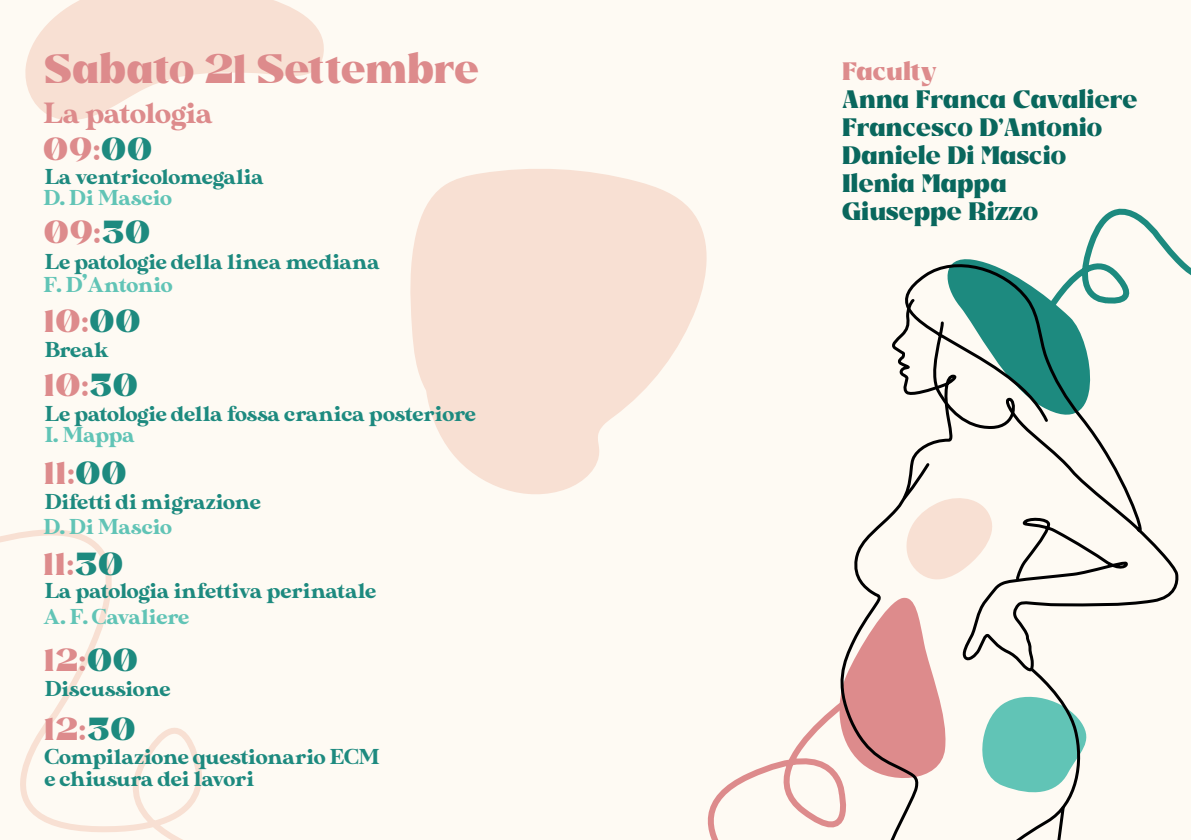
<style>
.page{position:relative;width:1191px;height:840px;background:#fff}
.page>*{position:absolute;margin:0;border:0;box-sizing:border-box;transform-origin:0 0}
.t1{font:43px "Suifak";color:#dd8b8c}
.t2{font:33.4px "Suifak";letter-spacing:.045em;color:#dd8b8c}
.t3{font:29.2px "MADE Sunflower";letter-spacing:-.01em;color:#dd8b8c}
.t4{font:26.4px/28px "Suifak";color:#09675d}
.t5{font:26.4px "Suifak";letter-spacing:-.01em;color:#dd8b8c}
.t6{font:21.6px/21.6px "MADE Sunflower";color:#1d8a7f}
.t7{font:21.6px "MADE Sunflower";color:#61c4b6}
.s1{color:#1d8a7f}
</style>
<div class="page">
<div style="left:0;top:0;width:1191px;height:839px;background:#fefaf3"></div>
<svg style="left:410px;top:169px;width:297px;height:325px;fill:#f8e0d3"></svg>
<svg style="left:25px;top:0;width:299px;height:120px"></svg>
<svg style="left:0;top:529px;width:202px;height:310px"></svg>
<svg style="left:707px;top:707px;width:128px;height:132px"></svg>
<svg style="left:1086px;top:208px;width:105px;height:68px"></svg>
<svg style="left:892px;top:251px;width:255px;height:209px"></svg>
<svg style="left:835px;top:460px;width:344px;height:379px"></svg>
<h1 class="t1" style="left:44px;top:45px;width:436px">Sabato 21 Settembre</h1>
<h3 class="t3" style="left:44px;top:97px;width:171px">La patologia</h3>
<h2 class="t2" style="left:43px;top:131px;width:110px">09:<span class="s1">00</span></h2>
<p class="t6" style="left:45px;top:167px;width:221px">La ventricolomegalia</p>
<p class="t7" style="left:44px;top:186px;width:130px">D. Di Mascio</p>
<h2 class="t2" style="left:44px;top:214px;width:107px">09:<span class="s1">30</span></h2>
<p class="t6" style="left:45px;top:252px;width:337px">Le patologie della linea mediana</p>
<p class="t7" style="left:44px;top:272px;width:130px">F. D’Antonio</p>
<h2 class="t2" style="left:44px;top:303px;width:98px">10:<span class="s1">00</span></h2>
<p class="t6" style="left:45px;top:340px;width:66px">Break</p>
<h2 class="t2" style="left:44px;top:366px;width:95px">10:<span class="s1">30</span></h2>
<p class="t6" style="left:45px;top:404px;width:433px">Le patologie della fossa cranica posteriore</p>
<p class="t7" style="left:45px;top:422px;width:92px">I. Mappa</p>
<h2 class="t2" style="left:44px;top:454px;width:83px">11:<span class="s1">00</span></h2>
<p class="t6" style="left:45px;top:492px;width:217px">Difetti di migrazione</p>
<p class="t7" style="left:44px;top:514px;width:130px">D. Di Mascio</p>
<h2 class="t2" style="left:43px;top:545px;width:81px">11:<span class="s1">30</span></h2>
<p class="t6" style="left:45px;top:581px;width:333px">La patologia infettiva perinatale</p>
<p class="t7" style="left:44px;top:604px;width:147px">A. F. Cavaliere</p>
<h2 class="t2" style="left:44px;top:641px;width:95px">12:<span class="s1">00</span></h2>
<p class="t6" style="left:45px;top:679px;width:127px">Discussione</p>
<h2 class="t2" style="left:44px;top:710px;width:92px">12:<span class="s1">30</span></h2>
<p class="t6" style="left:45px;top:747px;width:336px">Compilazione questionario ECM e chiusura dei lavori</p>
<p class="t5" style="left:842px;top:57px;width:97px">Faculty</p>
<p class="t4" style="left:842px;top:86px;width:297px">Anna Franca Cavaliere<br>Francesco D’Antonio<br>Daniele Di Mascio<br>Ilenia Mappa<br>Giuseppe Rizzo</p>
</div>
